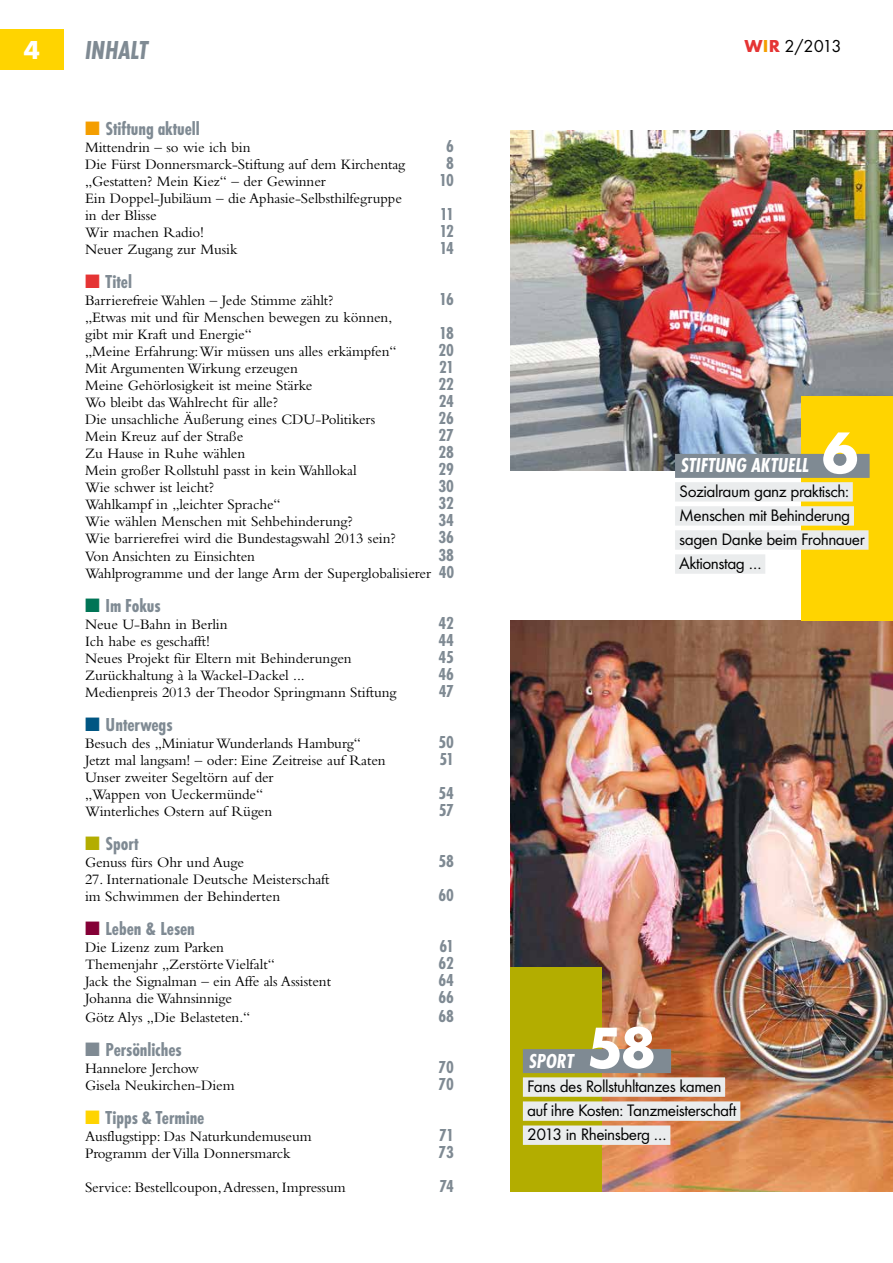
<style>
.page{position:relative;width:893px;height:1263px;background:#fff}
.page>*{position:absolute;margin:0;border:0;box-sizing:border-box;transform-origin:0 0}
.t1{font:700 60px "Futura T";color:#fff}
.t2{font:italic 700 condensed 27px "Futura T";color:#7f8a93}
.t3{font:700 27px "Futura T";color:#fff}
.t4{font:italic 700 condensed 21px "Futura T";color:#fff}
.t5{font:700 condensed 19.5px "Futura T";letter-spacing:-.005em;color:#7f8a93}
.t6{font:700 condensed 18px "Futura T";letter-spacing:-.005em;color:#7f8a93}
.t7{font:18px "Futura T";color:#000}
.t8{font:17.25px/24px "Futura T";letter-spacing:-.03em;color:#000}
.t9{font:15px/17px "Bembo";letter-spacing:-.005em;color:#000}
.s1{color:#f49e00}
.s2{color:#e53434}
.s3{color:#007556}
.s4{color:#005683}
.s5{color:#b3ad00}
.s6{color:#840036}
.s7{color:#ffd400}
.s8{font-weight:700;color:#e53434}
.s9{font-weight:700;color:#f49e00}
</style>
<div class="page">
<div style="left:0;top:30px;width:64px;height:40px;background:#ffd400"></div>
<img style="left:511px;top:131px;width:382px;height:339px">
<img style="left:510px;top:621px;width:383px;height:571px">
<div style="left:801px;top:396px;width:92px;height:225px;background:#ffd400"></div>
<div style="left:510px;top:967px;width:92px;height:225px;background:#b3ad00"></div>
<div style="left:675px;top:454px;width:195px;height:24px;background:#7f8a93"></div>
<div style="left:675px;top:482px;width:178px;height:20px;background:#eaeced"></div>
<div style="left:675px;top:506px;width:179px;height:20px;background:#eaeced"></div>
<div style="left:675px;top:530px;width:193px;height:20px;background:#eaeced"></div>
<div style="left:675px;top:554px;width:90px;height:20px;background:#eaeced"></div>
<div style="left:523px;top:1049px;width:148px;height:24px;background:#7f8a93"></div>
<div style="left:523px;top:1077px;width:202px;height:20px;background:#eaeced"></div>
<div style="left:523px;top:1101px;width:217px;height:20px;background:#eaeced"></div>
<div style="left:523px;top:1125px;width:147px;height:20px;background:#eaeced"></div>
<h2 class="t3" style="left:24px;top:34px;width:18px">4</h2>
<h2 class="t2" style="left:85px;top:35px;width:64px">INHALT</h2>
<p class="t5" style="left:85px;top:117px;width:116px"><span class="s1">■</span> stiftung aktuell</p>
<p class="t9" style="left:85px;top:139px;width:167px">Mittendrin – so wie ich bin</p>
<p class="t6" style="left:446px;top:136px;width:9px">6</p>
<p class="t9" style="left:85px;top:173px;width:318px">„Gestatten? Mein Kiez“ – der Gewinner<br>Ein Doppel-Jubiläum – die Aphasie-Selbsthilfegruppe</p>
<p class="t9" style="left:85px;top:156px;width:322px">Die Fürst Donnersmarck-Stiftung auf dem Kirchentag</p>
<p class="t6" style="left:446px;top:153px;width:9px">8</p>
<p class="t9" style="left:85px;top:207px;width:73px">in der Blisse</p>
<p class="t6" style="left:440px;top:204px;width:16px">11</p>
<p class="t9" style="left:85px;top:224px;width:121px">Wir machen Radio!</p>
<p class="t6" style="left:439px;top:221px;width:16px">12</p>
<p class="t9" style="left:85px;top:241px;width:154px">Neuer Zugang zur Musik</p>
<p class="t6" style="left:439px;top:238px;width:16px">14</p>
<p class="t5" style="left:85px;top:270px;width:49px"><span class="s2">■</span> titel</p>
<p class="t9" style="left:85px;top:292px;width:250px">Barrierefreie Wahlen – Jede Stimme zählt?</p>
<p class="t6" style="left:439px;top:289px;width:16px">16</p>
<p class="t9" style="left:85px;top:309px;width:309px">„Etwas mit und für Menschen bewegen zu können,</p>
<p class="t9" style="left:85px;top:343px;width:313px">„Meine Erfahrung:Wir müssen uns alles erkämpfen“</p>
<p class="t6" style="left:439px;top:170px;width:16px">10</p>
<p class="t9" style="left:85px;top:326px;width:168px">gibt mir Kraft und Energie“</p>
<p class="t6" style="left:439px;top:323px;width:16px">18</p>
<p class="t9" style="left:85px;top:360px;width:214px">Mit Argumenten Wirkung erzeugen</p>
<p class="t6" style="left:439px;top:357px;width:16px">21</p>
<p class="t9" style="left:85px;top:377px;width:229px">Meine Gehörlosigkeit ist meine Stärke</p>
<p class="t6" style="left:439px;top:374px;width:17px">22</p>
<p class="t9" style="left:85px;top:394px;width:195px">Wo bleibt das Wahlrecht für alle?</p>
<p class="t6" style="left:439px;top:391px;width:17px">24</p>
<p class="t9" style="left:85px;top:411px;width:292px">Die unsachliche Äußerung eines CDU-Politikers</p>
<p class="t6" style="left:439px;top:408px;width:17px">26</p>
<p class="t9" style="left:85px;top:428px;width:160px">Mein Kreuz auf der Straße</p>
<p class="t6" style="left:439px;top:425px;width:17px">27</p>
<p class="t9" style="left:85px;top:445px;width:162px">Zu Hause in Ruhe wählen</p>
<p class="t6" style="left:439px;top:442px;width:17px">28</p>
<p class="t9" style="left:85px;top:462px;width:273px">Mein großer Rollstuhl passt in kein Wahllokal</p>
<p class="t6" style="left:439px;top:459px;width:17px">29</p>
<p class="t9" style="left:85px;top:496px;width:197px">Wahlkampf in „leichter Sprache“</p>
<p class="t6" style="left:439px;top:493px;width:17px">32</p>
<p class="t9" style="left:85px;top:513px;width:269px">Wie wählen Menschen mit Sehbehinderung?</p>
<p class="t6" style="left:438px;top:510px;width:17px">34</p>
<p class="t9" style="left:85px;top:530px;width:312px">Wie barrierefrei wird die Bundestagswahl 2013 sein?</p>
<p class="t6" style="left:439px;top:527px;width:17px">36</p>
<p class="t9" style="left:85px;top:547px;width:172px">Von Ansichten zu Einsichten</p>
<p class="t6" style="left:439px;top:544px;width:17px">38</p>
<p class="t5" style="left:85px;top:594px;width:77px"><span class="s3">■</span> im Fokus</p>
<p class="t9" style="left:85px;top:615px;width:144px">Neue U-Bahn in Berlin</p>
<p class="t6" style="left:439px;top:612px;width:17px">42</p>
<p class="t9" style="left:85px;top:632px;width:127px">Ich habe es geschafft!</p>
<p class="t6" style="left:438px;top:629px;width:17px">44</p>
<p class="t9" style="left:85px;top:649px;width:268px">Neues Projekt für Eltern mit Behinderungen</p>
<p class="t6" style="left:439px;top:646px;width:17px">45</p>
<p class="t9" style="left:85px;top:666px;width:221px">Zurückhaltung à la Wackel-Dackel ...</p>
<p class="t6" style="left:439px;top:663px;width:17px">46</p>
<p class="t9" style="left:85px;top:683px;width:313px">Medienpreis 2013 der Theodor Springmann Stiftung</p>
<p class="t6" style="left:439px;top:680px;width:17px">47</p>
<p class="t5" style="left:85px;top:713px;width:89px"><span class="s4">■</span> unterwegs</p>
<p class="t9" style="left:85px;top:734px;width:302px">Besuch des „Miniatur Wunderlands Hamburg“<br>Jetzt mal langsam! – oder: Eine Zeitreise auf Raten</p>
<p class="t6" style="left:439px;top:340px;width:17px">20</p>
<p class="t6" style="left:439px;top:476px;width:17px">30</p>
<p class="t9" style="left:85px;top:479px;width:131px">Wie schwer ist leicht?</p>
<p class="t6" style="left:439px;top:561px;width:17px">40</p>
<p class="t9" style="left:85px;top:564px;width:347px">Wahlprogramme und der lange Arm der Superglobalisierer</p>
<p class="t6" style="left:439px;top:731px;width:17px">50</p>
<p class="t6" style="left:439px;top:748px;width:16px">51</p>
<p class="t9" style="left:85px;top:768px;width:190px">Unser zweiter Segeltörn auf der „Wappen von Ueckermünde“</p>
<p class="t6" style="left:439px;top:782px;width:17px">54</p>
<p class="t9" style="left:85px;top:802px;width:189px">Winterliches Ostern auf Rügen</p>
<p class="t6" style="left:439px;top:799px;width:17px">57</p>
<p class="t5" style="left:85px;top:832px;width:55px"><span class="s5">■</span> sport</p>
<p class="t9" style="left:85px;top:853px;width:161px">Genuss fürs Ohr und Auge</p>
<p class="t6" style="left:439px;top:850px;width:17px">58</p>
<p class="t9" style="left:85px;top:870px;width:246px">27. Internationale Deutsche Meisterschaft im Schwimmen der Behinderten</p>
<p class="t5" style="left:85px;top:917px;width:111px"><span class="s6">■</span> Leben &amp; Lesen</p>
<p class="t9" style="left:85px;top:938px;width:141px">Die Lizenz zum Parken</p>
<p class="t6" style="left:440px;top:935px;width:16px">61</p>
<p class="t9" style="left:85px;top:955px;width:191px">Themenjahr „Zerstörte Vielfalt“</p>
<p class="t6" style="left:439px;top:952px;width:17px">62</p>
<p class="t9" style="left:85px;top:972px;width:248px">Jack the Signalman – ein Affe als Assistent</p>
<p class="t6" style="left:438px;top:969px;width:17px">64</p>
<p class="t9" style="left:85px;top:989px;width:149px">Johanna die Wahnsinnige</p>
<p class="t6" style="left:439px;top:986px;width:17px">66</p>
<p class="t9" style="left:85px;top:1008px;width:167px">Götz Alys „Die Belasteten.“</p>
<p class="t6" style="left:439px;top:1005px;width:17px">68</p>
<p class="t5" style="left:85px;top:1038px;width:98px">■ Persönliches</p>
<p class="t9" style="left:85px;top:1059px;width:151px">Hannelore Jerchow<br>Gisela Neukirchen-Diem</p>
<p class="t6" style="left:439px;top:884px;width:17px">60</p>
<p class="t6" style="left:439px;top:1056px;width:17px">70</p>
<p class="t6" style="left:439px;top:1073px;width:17px">70</p>
<p class="t5" style="left:85px;top:1106px;width:121px"><span class="s7">■</span> tipps &amp; termine</p>
<p class="t9" style="left:85px;top:1127px;width:228px">Ausflugstipp: Das Naturkundemuseum</p>
<p class="t6" style="left:439px;top:1124px;width:17px">71</p>
<p class="t9" style="left:85px;top:1144px;width:207px">Programm der Villa Donnersmarck</p>
<p class="t6" style="left:439px;top:1141px;width:17px">73</p>
<p class="t9" style="left:85px;top:1178px;width:262px">Service: Bestellcoupon,Adressen, Impressum</p>
<p class="t6" style="left:440px;top:1175px;width:16px">74</p>
<p class="t7" style="left:745px;top:36px;width:99px"><span class="s8">W</span><span class="s9">I</span><span class="s8">R</span> 2/2013</p>
<p class="t1" style="left:822px;top:417px;width:37px">6</p>
<p class="t8" style="left:679px;top:479px;width:187px">Sozialraum ganz praktisch:<br>Menschen mit Behinderung sagen Danke beim Frohnauer<br>Aktionstag …</p>
<p class="t4" style="left:681px;top:453px;width:130px">STIFTUNG AKTUELL</p>
<p class="t1" style="left:587px;top:1012px;width:71px">58</p>
<p class="t8" style="left:527px;top:1074px;width:211px">Fans des Rollstuhltanzes kamen auf ihre Kosten: Tanzmeisterschaft<br>2013 in Rheinsberg …</p>
<p class="t4" style="left:529px;top:1048px;width:47px">SPORT</p>
</div>
